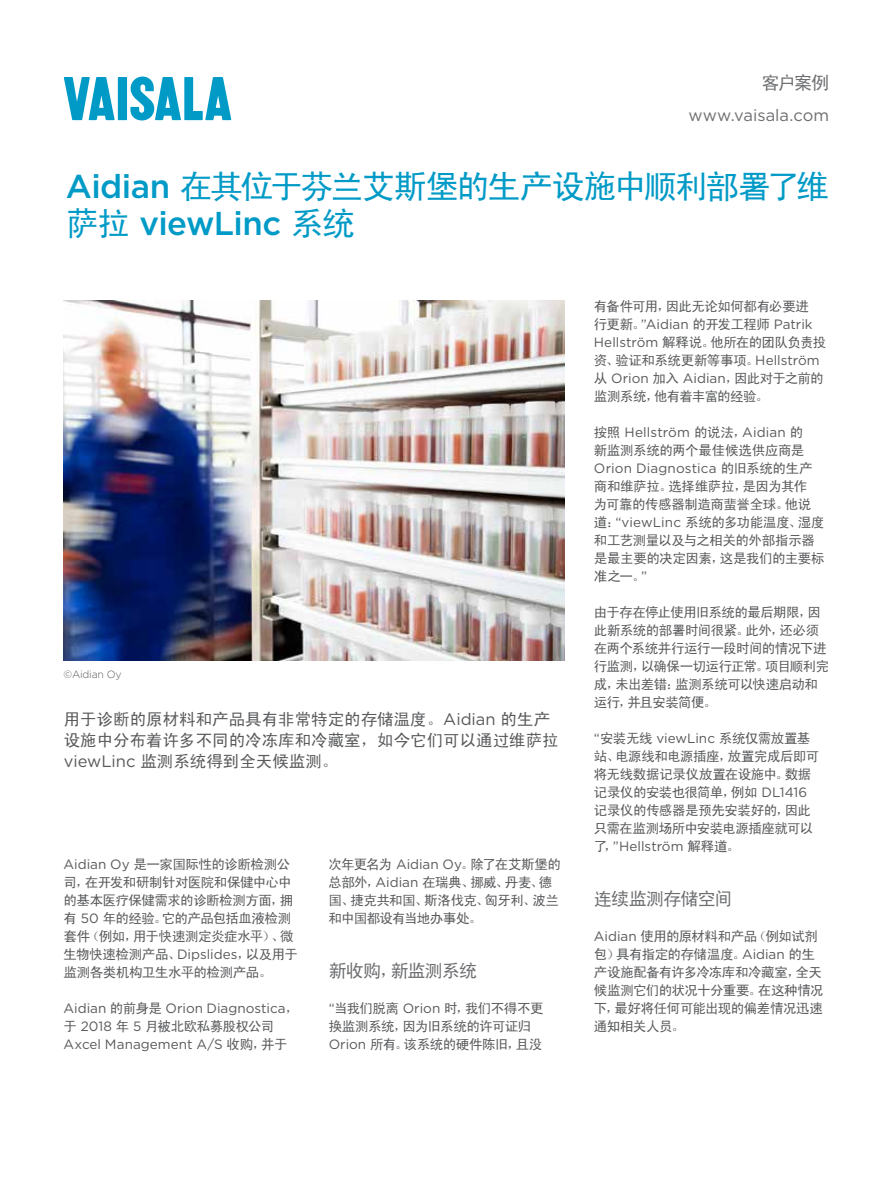
<style>
.page{position:relative;width:893px;height:1191px;background:#fff}
.page>*{position:absolute;margin:0;border:0;box-sizing:border-box;transform-origin:0 0}
.t1{font:33px "Sim Hei";letter-spacing:-.065em;color:#009ac7}
.t2{font:500 33px "Gotham";letter-spacing:-.02em;color:#009ac7}
.t3{font:18px "Sim Hei";letter-spacing:-.045em;color:#6d6e71}
.t4{font:16.5px/21px "Sim Hei";color:#58595b}
.t5{font:16.5px "Gotham";color:#6d6e71}
.t6{font:13.5px/18px "Sim Hei";letter-spacing:-.04em;color:#58595b}
.t7{font:13.5px "Gotham";letter-spacing:.005em;color:#58595b}
.t8{font:300 10.5px "Gotham";letter-spacing:-.02em;color:#58595b}
.s1{font-family:"Gotham";font-weight:500}
.s2{font-family:"Sim Hei";font-weight:400}
.s3{font-family:"Gotham"}
.s4{font-family:"Sim Hei"}
</style>
<div class="page">
<svg style="left:64px;top:77px;width:51px;height:43px"></svg>
<div style="left:118px;top:77px;width:9px;height:43px;background:#009ac7"></div>
<svg style="left:130px;top:77px;width:101px;height:43px"></svg>
<img style="left:64px;top:300px;width:500px;height:360px">
<h2 class="t3" style="left:761px;top:73px;width:69px">客户案例</h2>
<p class="t5" style="left:688px;top:105px;width:142px">www.vaisala.com</p>
<h1 class="t1" style="left:66px;top:169px;width:765px"><span class="s1">Aidian</span> 在其位于芬兰艾斯堡的生产设施中顺利部署了维</h1>
<h1 class="t2" style="left:66px;top:202px;width:291px"><span class="s2">萨拉</span> viewLinc <span class="s2">系统</span></h1>
<p class="t8" style="left:64px;top:668px;width:59px">©Aidian Oy</p>
<p class="t4" style="left:64px;top:708px;width:497px">用于诊断的原材料和产品具有非常特定的存储温度。<span class="s3">Aidian</span> 的生产设施中分布着许多不同的冷冻库和冷藏室，如今它们可以通过维萨拉<span class="s3">viewLinc</span> 监测系统得到全天候监测。</p>
<p class="t6" style="left:64px;top:855px;width:236px"><span class="s3">Aidian Oy</span> 是一家国际性的诊断检测公司，在开发和研制针对医院和保健中心中的基本医疗保健需求的诊断检测方面，拥有 <span class="s3">50</span> 年的经验。它的产品包括血液检测套件（例如，用于快速测定炎症水平）、微生物快速检测产品、<span class="s3">Dipslides</span>，以及用于监测各类机构卫生水平的检测产品。</p>
<p class="t7" style="left:64px;top:999px;width:237px">Aidian <span class="s4">的前身是</span> Orion Diagnostica<span class="s4">，</span></p>
<p class="t6" style="left:64px;top:1017px;width:212px">于 <span class="s3">2018</span> 年 <span class="s3">5</span> 月被北欧私募股权公司</p>
<p class="t7" style="left:64px;top:1035px;width:226px">Axcel Management A/S <span class="s4">收购，并于</span></p>
<p class="t6" style="left:329px;top:855px;width:234px">次年更名为 <span class="s3">Aidian Oy</span>。除了在艾斯堡的总部外，<span class="s3">Aidian</span> 在瑞典、挪威、丹麦、德国、捷克共和国、斯洛伐克、匈牙利、波兰和中国都设有当地办事处。</p>
<h2 class="t3" style="left:329px;top:961px;width:150px">新收购，新监测系统</h2>
<p class="t6" style="left:329px;top:999px;width:216px"><span class="s3">“</span>当我们脱离 <span class="s3">Orion</span> 时，我们不得不更换监测系统，因为旧系统的许可证归<br><span class="s3">Orion</span> 所有。该系统的硬件陈旧，且没</p>
<p class="t6" style="left:594px;top:297px;width:217px">有备件可用，因此无论如何都有必要进</p>
<p class="t7" style="left:594px;top:315px;width:220px"><span class="s4">行更新。</span>”Aidian <span class="s4">的开发工程师</span> Patrik</p>
<p class="t6" style="left:594px;top:333px;width:234px"><span class="s3">Hellström</span> 解释说。他所在的团队负责投资、验证和系统更新等事项。<span class="s3">Hellström</span>从 <span class="s3">Orion</span> 加入 <span class="s3">Aidian</span>，因此对于之前的监测系统，他有着丰富的经验。</p>
<p class="t7" style="left:594px;top:423px;width:211px"><span class="s4">按照</span> Hellström <span class="s4">的说法，</span>Aidian <span class="s4">的</span></p>
<p class="t6" style="left:594px;top:441px;width:212px">新监测系统的两个最佳候选供应商是</p>
<p class="t7" style="left:594px;top:459px;width:220px">Orion Diagnostica <span class="s4">的旧系统的生产</span></p>
<p class="t6" style="left:594px;top:477px;width:232px">商和维萨拉。选择维萨拉，是因为其作<br>为可靠的传感器制造商蜚誉全球。他说道：<span class="s3">“viewLinc</span> 系统的多功能温度、湿度和工艺测量以及与之相关的外部指示器是最主要的决定因素，这是我们的主要标准之一。<span class="s3">”</span></p>
<p class="t6" style="left:594px;top:603px;width:237px">由于存在停止使用旧系统的最后期限，因此新系统的部署时间很紧。此外，还必须在两个系统并行运行一段时间的情况下进行监测，以确保一切运行正常。项目顺利完成，未出差错：监测系统可以快速启动和运行，并且安装简便。</p>
<p class="t6" style="left:594px;top:729px;width:227px"><span class="s3">“</span>安装无线 <span class="s3">viewLinc</span> 系统仅需放置基站、电源线和电源插座，放置完成后即可将无线数据记录仪放置在设施中。数据记录仪的安装也很简单，例如 <span class="s3">DL1416</span>记录仪的传感器是预先安装好的，因此只需在监测场所中安装电源插座就可以</p>
<p class="t7" style="left:594px;top:837px;width:148px"><span class="s4">了，</span>”Hellström <span class="s4">解释道。</span></p>
<h2 class="t3" style="left:594px;top:889px;width:140px">连续监测存储空间</h2>
<p class="t6" style="left:594px;top:927px;width:231px"><span class="s3">Aidian</span> 使用的原材料和产品（例如试剂包）具有指定的存储温度。<span class="s3">Aidian</span> 的生产设施配备有许多冷冻库和冷藏室，全天候监测它们的状况十分重要。在这种情况下，最好将任何可能出现的偏差情况迅速通知相关人员。</p>
</div>
